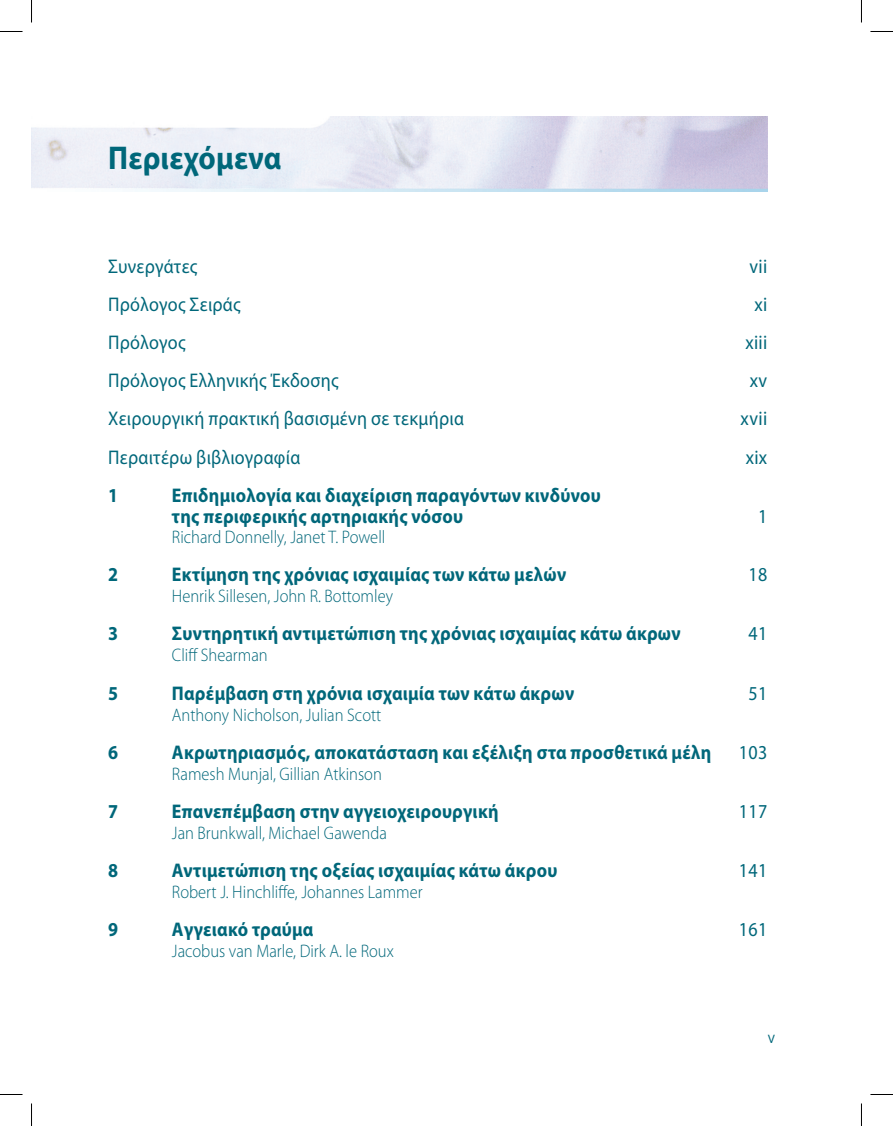
<style>
.page{position:relative;width:893px;height:1126px;background:#fff}
.page>*{position:absolute;margin:0;border:0;box-sizing:border-box;transform-origin:0 0}
.t1{font:700 33px "Myriad Pro";letter-spacing:.01em;color:#00677a;scale:.91 1}
.t2{font:700 19.8px/21px "Myriad Pro";letter-spacing:.015em;color:#00677a;scale:.91 1}
.t3{font:19.8px "Myriad Pro";letter-spacing:.015em;color:#00677a;scale:.91 1}
.t4{font:300 18.15px "Myriad Pro";color:#00677a;scale:.91 1}
.t5{font:300 16.5px "PF Din Display Pro";color:#00677a}
</style>
<div class="page">
<svg style="left:0;top:31px;width:22px;height:1px"></svg>
<svg style="left:870px;top:31px;width:22px;height:1px"></svg>
<svg style="left:0;top:1094px;width:22px;height:1px"></svg>
<svg style="left:870px;top:1094px;width:22px;height:1px"></svg>
<svg style="left:31px;top:0;width:1px;height:22px"></svg>
<svg style="left:31px;top:1103px;width:1px;height:23px"></svg>
<h1 class="t1" style="left:108px;top:136px;width:192px">Περιεχόμενα</h1>
<p class="t3" style="left:108px;top:255px;width:99px">Συνεργάτες</p>
<p class="t3" style="left:749px;top:255px;width:21px">vii</p>
<p class="t3" style="left:108px;top:293px;width:147px">Πρόλογος Σειράς</p>
<p class="t3" style="left:754px;top:293px;width:16px">xi</p>
<p class="t3" style="left:108px;top:331px;width:86px">Πρόλογος</p>
<p class="t3" style="left:745px;top:331px;width:26px">xiii</p>
<p class="t3" style="left:108px;top:369px;width:255px">Πρόλογος Ελληνικής Έκδοσης</p>
<p class="t3" style="left:749px;top:369px;width:21px">xv</p>
<p class="t3" style="left:108px;top:407px;width:392px">Χειρουργική πρακτική βασισμένη σε τεκμήρια</p>
<p class="t3" style="left:740px;top:407px;width:31px">xvii</p>
<p class="t3" style="left:108px;top:445px;width:212px">Περαιτέρω βιβλιογραφία</p>
<p class="t3" style="left:745px;top:445px;width:25px">xix</p>
<p class="t2" style="left:108px;top:484px;width:12px">1</p>
<p class="t2" style="left:172px;top:484px;width:472px">Επιδημιολογία και διαχείριση παραγόντων κινδύνου της περιφερικής αρτηριακής νόσου</p>
<p class="t3" style="left:757px;top:504px;width:12px">1</p>
<p class="t4" style="left:172px;top:527px;width:236px">Richard Donnelly, Janet T. Powell</p>
<p class="t2" style="left:108px;top:564px;width:12px">2</p>
<p class="t2" style="left:172px;top:564px;width:434px">Εκτίμηση της χρόνιας ισχαιμίας των κάτω μελών</p>
<p class="t3" style="left:748px;top:563px;width:22px">18</p>
<p class="t4" style="left:172px;top:586px;width:244px">Henrik Sillesen, John R. Bottomley</p>
<p class="t2" style="left:108px;top:623px;width:12px">3</p>
<p class="t2" style="left:172px;top:623px;width:560px">Συντηρητική αντιμετώπιση της χρόνιας ισχαιμίας κάτω άκρων</p>
<p class="t3" style="left:748px;top:622px;width:22px">41</p>
<p class="t4" style="left:172px;top:645px;width:107px">Cliff Shearman</p>
<p class="t2" style="left:108px;top:682px;width:12px">5</p>
<p class="t2" style="left:172px;top:682px;width:443px">Παρέμβαση στη χρόνια ισχαιμία των κάτω άκρων</p>
<p class="t3" style="left:748px;top:681px;width:22px">51</p>
<p class="t4" style="left:172px;top:704px;width:231px">Anthony Nicholson, Julian Scott</p>
<p class="t2" style="left:108px;top:741px;width:12px">6</p>
<p class="t2" style="left:172px;top:741px;width:594px">Ακρωτηριασμός, αποκατάσταση και εξέλιξη στα προσθετικά μέλη</p>
<p class="t3" style="left:738px;top:740px;width:33px">103</p>
<p class="t4" style="left:172px;top:763px;width:232px">Ramesh Munjal, Gillian Atkinson</p>
<p class="t2" style="left:108px;top:800px;width:12px">7</p>
<p class="t2" style="left:172px;top:800px;width:360px">Επανεπέμβαση στην αγγειοχειρουργική</p>
<p class="t3" style="left:738px;top:799px;width:33px">117</p>
<p class="t4" style="left:172px;top:822px;width:237px">Jan Brunkwall, Michael Gawenda</p>
<p class="t2" style="left:108px;top:859px;width:12px">8</p>
<p class="t2" style="left:172px;top:859px;width:425px">Αντιμετώπιση της οξείας ισχαιμίας κάτω άκρου</p>
<p class="t3" style="left:738px;top:858px;width:33px">141</p>
<p class="t4" style="left:172px;top:881px;width:277px">Robert J. Hinchliffe, Johannes Lammer</p>
<p class="t2" style="left:108px;top:918px;width:12px">9</p>
<p class="t2" style="left:172px;top:918px;width:157px">Αγγειακό τραύμα</p>
<p class="t3" style="left:738px;top:917px;width:33px">161</p>
<p class="t4" style="left:172px;top:941px;width:245px">Jacobus van Marle, Dirk A. le Roux</p>
<p class="t5" style="left:767px;top:1028px;width:9px">v</p>
</div>
